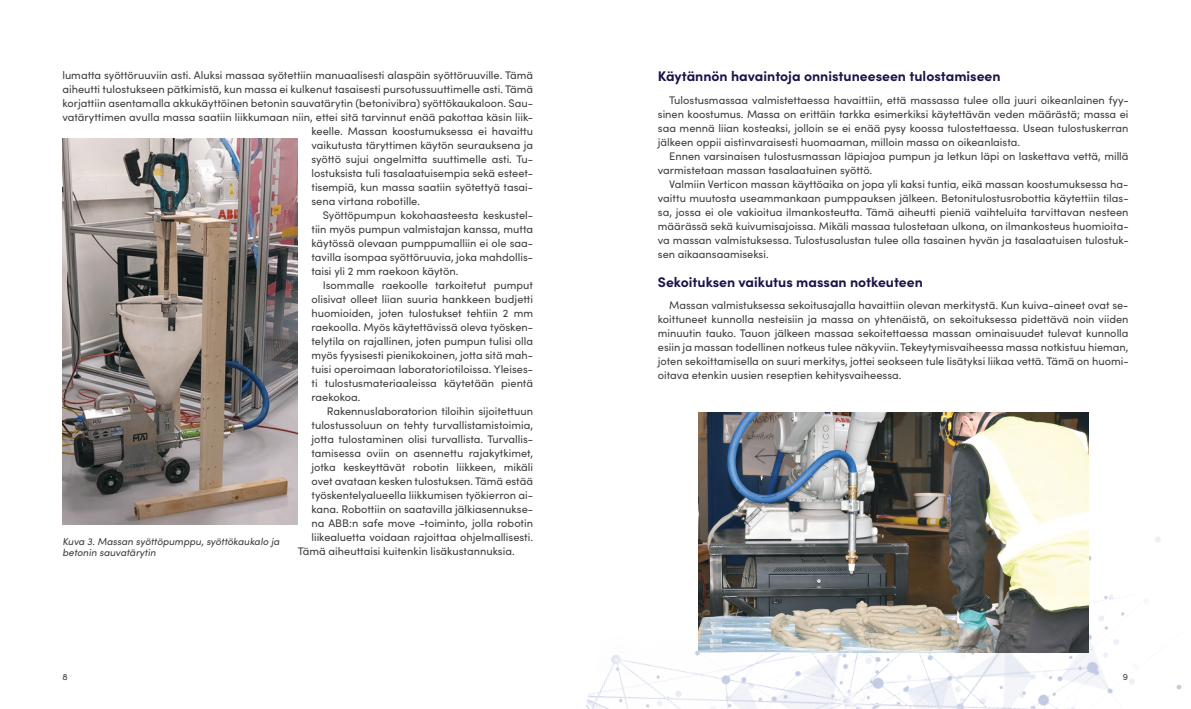
<style>
.page{position:relative;width:1191px;height:709px;background:#fff}
.page>*{position:absolute;margin:0;border:0;box-sizing:border-box;transform-origin:0 0}
.t1{font:700 14px "Sofia Pro";color:#1d1249}
.t2{font:11px/14px "Sofia Pro";color:#3d3d3d;text-align:justify}
.t3{font:10px/11px "Sofia Pro";color:#3d3d3d}
.t4{font:9px "Sofia Pro";color:#3d3d3d}
</style>
<div class="page">
<img style="left:586px;top:412px;width:596px;height:297px">
<img style="left:62px;top:138px;width:236px;height:386px">
<img style="left:698px;top:412px;width:390px;height:240px">
<p class="t2" style="left:62px;top:67px;width:472px">lumatta syöttöruuviin asti. Aluksi massaa syötettiin manuaalisesti alaspäin syöttöruuville. Tämä</p>
<p class="t2" style="left:62px;top:81px;width:472px">aiheutti tulostukseen pätkimistä, kun massa ei kulkenut tasaisesti pursotussuuttimelle asti. Tämä</p>
<p class="t2" style="left:62px;top:95px;width:472px">korjattiin asentamalla akkukäyttöinen betonin sauvatärytin (betonivibra) syöttökaukaloon. Sau-</p>
<p class="t2" style="left:62px;top:109px;width:472px">vatäryttimen avulla massa saatiin liikkumaan niin, ettei sitä tarvinnut enää pakottaa käsin liik-</p>
<p class="t2" style="left:311px;top:123px;width:223px">keelle. Massan koostumuksessa ei havaittu</p>
<p class="t2" style="left:311px;top:137px;width:223px">vaikutusta täryttimen käytön seurauksena ja</p>
<p class="t2" style="left:311px;top:151px;width:223px">syöttö sujui ongelmitta suuttimelle asti. Tu-</p>
<p class="t2" style="left:311px;top:165px;width:223px">lostuksista tuli tasalaatuisempia sekä esteet-</p>
<p class="t2" style="left:311px;top:179px;width:223px">tisempiä, kun massa saatiin syötettyä tasai-</p>
<p class="t2" style="left:311px;top:193px;width:110px">sena virtana robotille.</p>
<p class="t2" style="left:323px;top:207px;width:212px">Syöttöpumpun kokohaasteesta keskustel-</p>
<p class="t2" style="left:311px;top:221px;width:223px">tiin myös pumpun valmistajan kanssa, mutta</p>
<p class="t2" style="left:311px;top:235px;width:223px">käytössä olevaan pumppumalliin ei ole saa-</p>
<p class="t2" style="left:311px;top:249px;width:223px">tavilla isompaa syöttöruuvia, joka mahdollis-</p>
<p class="t2" style="left:311px;top:263px;width:148px">taisi yli 2 mm raekoon käytön.</p>
<p class="t2" style="left:323px;top:277px;width:212px">Isommalle raekoolle tarkoitetut pumput</p>
<p class="t2" style="left:311px;top:291px;width:223px">olisivat olleet liian suuria hankkeen budjetti</p>
<p class="t2" style="left:311px;top:305px;width:223px">huomioiden, joten tulostukset tehtiin 2 mm</p>
<p class="t2" style="left:311px;top:319px;width:223px">raekoolla. Myös käytettävissä oleva työsken-</p>
<p class="t2" style="left:311px;top:333px;width:223px">telytila on rajallinen, joten pumpun tulisi olla</p>
<p class="t2" style="left:311px;top:347px;width:223px">myös fyysisesti pienikokoinen, jotta sitä mah-</p>
<p class="t2" style="left:311px;top:361px;width:223px">tuisi operoimaan laboratoriotiloissa. Yleises-</p>
<p class="t2" style="left:311px;top:375px;width:223px">ti tulostusmateriaaleissa käytetään pientä</p>
<p class="t2" style="left:311px;top:389px;width:51px">raekokoa.</p>
<p class="t2" style="left:327px;top:403px;width:208px">Rakennuslaboratorion tiloihin sijoitettuun</p>
<p class="t2" style="left:311px;top:417px;width:223px">tulostussoluun on tehty turvallistamistoimia,</p>
<p class="t2" style="left:311px;top:431px;width:223px">jotta tulostaminen olisi turvallista. Turvallis-</p>
<p class="t2" style="left:311px;top:445px;width:223px">tamisessa oviin on asennettu rajakytkimet,</p>
<p class="t2" style="left:311px;top:459px;width:223px">jotka keskeyttävät robotin liikkeen, mikäli</p>
<p class="t2" style="left:311px;top:473px;width:223px">ovet avataan kesken tulostuksen. Tämä estää</p>
<p class="t2" style="left:311px;top:487px;width:223px">työskentelyalueella liikkumisen työkierron ai-</p>
<p class="t2" style="left:311px;top:501px;width:223px">kana. Robottiin on saatavilla jälkiasennukse-</p>
<p class="t2" style="left:311px;top:515px;width:223px">na ABB:n safe move -toiminto, jolla robotin</p>
<p class="t2" style="left:311px;top:529px;width:223px">liikealuetta voidaan rajoittaa ohjelmallisesti.</p>
<p class="t2" style="left:298px;top:543px;width:218px">Tämä aiheuttaisi kuitenkin lisäkustannuksia.</p>
<p class="t3" style="left:62px;top:536px;width:220px">Kuva 3. Massan syöttöpumppu, syöttökaukalo ja betonin sauvatärytin</p>
<p class="t1" style="left:658px;top:65px;width:344px">Käytännön havaintoja onnistuneeseen tulostamiseen</p>
<p class="t2" style="left:658px;top:92px;width:472px;text-indent:11px">Tulostusmassaa valmistettaessa havaittiin, että massassa tulee olla juuri oikeanlainen fyy&shy;sinen koostumus. Massa on erittäin tarkka esimerkiksi käytettävän veden määrästä; massa ei saa mennä liian kosteaksi, jolloin se ei enää pysy koossa tulostettaessa. Usean tulostuskerran jälkeen oppii aistinvaraisesti huomaaman, milloin massa on oikeanlaista.</p>
<p class="t2" style="left:658px;top:148px;width:472px;text-indent:11px">Ennen varsinaisen tulostusmassan läpiajoa pumpun ja letkun läpi on laskettava vettä, millä varmistetaan massan tasalaatuinen syöttö.</p>
<p class="t2" style="left:658px;top:176px;width:472px;text-indent:11px">Valmiin Verticon massan käyttöaika on jopa yli kaksi tuntia, eikä massan koostumuksessa ha&shy;vaittu muutosta useammankaan pumppauksen jälkeen. Betonitulostusrobottia käytettiin tilas&shy;sa, jossa ei ole vakioitua ilmankosteutta. Tämä aiheutti pieniä vaihteluita tarvittavan nesteen määrässä sekä kuivumisajoissa. Mikäli massaa tulostetaan ulkona, on ilmankosteus huomioita&shy;va massan valmistuksessa. Tulostusalustan tulee olla tasainen hyvän ja tasalaatuisen tulostuk&shy;sen aikaansaamiseksi.</p>
<p class="t1" style="left:658px;top:271px;width:266px">Sekoituksen vaikutus massan notkeuteen</p>
<p class="t2" style="left:658px;top:298px;width:472px;text-indent:11px">Massan valmistuksessa sekoitusajalla havaittiin olevan merkitystä. Kun kuiva-aineet ovat se&shy;koittuneet kunnolla nesteisiin ja massa on yhtenäistä, on sekoituksessa pidettävä noin viiden minuutin tauko. Tauon jälkeen massaa sekoitettaessa massan ominaisuudet tulevat kunnolla esiin ja massan todellinen notkeus tulee näkyviin. Tekeytymisvaiheessa massa notkistuu hieman, joten sekoittamisella on suuri merkitys, jottei seokseen tule lisätyksi liikaa vettä. Tämä on huomi&shy;oitava etenkin uusien reseptien kehitysvaiheessa.</p>
<p class="t4" style="left:62px;top:670px;width:7px">8</p>
<p class="t4" style="left:1122px;top:670px;width:7px">9</p>
</div>
